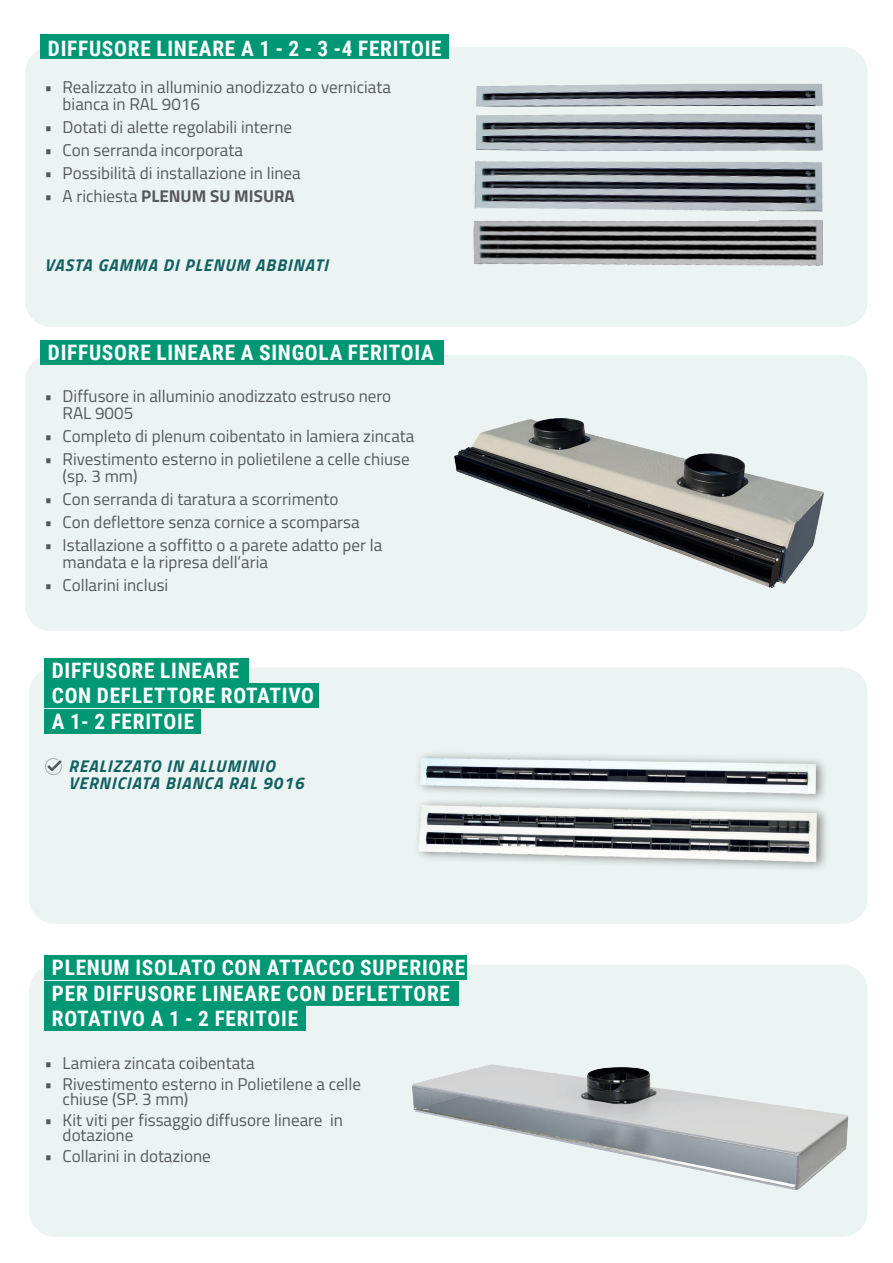
<style>
.page{position:relative;width:893px;height:1263px;background:#fff}
.page>*{position:absolute;margin:0;border:0;box-sizing:border-box;transform-origin:0 0}
.t1{font:700 21.3px/25.5px "Roboto Condensed";letter-spacing:.035em;color:#fff}
.t2{font:17.1px/17.1px "Titillium Web";color:#57585a}
.t3{font:italic 700 17.1px/17.1px "Titillium Web";letter-spacing:.06em;color:#126162}
.t4{font:700 17.1px "Titillium Web";color:#57585a}
.s1{font-weight:400}
</style>
<div class="page">
<div style="left:25px;top:47px;width:843px;height:280px;background:#ebf4f2;border-radius:26px"></div>
<div style="left:40px;top:35px;width:408px;height:24px;background:#009775"></div>
<img style="left:474px;top:161px;width:349px;height:51px">
<img style="left:473px;top:192px;width:349px;height:74px">
<img style="left:476px;top:84px;width:347px;height:23px">
<img style="left:476px;top:114px;width:347px;height:37px">
<div style="left:25px;top:355px;width:843px;height:276px;background:#ebf4f2;border-radius:26px"></div>
<div style="left:40px;top:340px;width:403px;height:25px;background:#009775"></div>
<img style="left:454px;top:418px;width:370px;height:170px">
<div style="left:29px;top:667px;width:839px;height:257px;background:#ebf4f2;border-radius:26px"></div>
<svg style="left:45px;top:758px;width:17px;height:17px"></svg>
<div style="left:44px;top:658px;width:204px;height:24px;background:#009775"></div>
<div style="left:44px;top:684px;width:275px;height:24px;background:#009775"></div>
<div style="left:44px;top:709px;width:157px;height:25px;background:#009775"></div>
<img style="left:418px;top:754px;width:407px;height:30px">
<img style="left:417px;top:784px;width:409px;height:85px">
<div style="left:29px;top:964px;width:839px;height:273px;background:#ebf4f2;border-radius:26px"></div>
<div style="left:44px;top:955px;width:423px;height:24px;background:#009775"></div>
<div style="left:44px;top:981px;width:415px;height:24px;background:#009775"></div>
<div style="left:44px;top:1006px;width:261px;height:25px;background:#009775"></div>
<img style="left:411px;top:1064px;width:438px;height:126px">
<p class="t1" style="left:48px;top:35px;width:395px">DIFFUSORE LINEARE A 1 - 2 - 3 -4 FERITOIE</p>
<p class="t2" style="left:63px;top:77px;width:330px;text-indent:-18px">• Realizzato in alluminio anodizzato o verniciata bianca in RAL 9016</p>
<p class="t2" style="left:45px;top:118px;width:249px">• Dotati di alette regolabili interne</p>
<p class="t2" style="left:45px;top:141px;width:200px">• Con serranda incorporata</p>
<p class="t2" style="left:45px;top:164px;width:258px">• Possibilità di installazione in linea</p>
<p class="t4" style="left:45px;top:183px;width:252px"><span class="s1">• A richiesta</span> PLENUM SU MISURA</p>
<p class="t3" style="left:45px;top:256px;width:285px">VASTA GAMMA DI PLENUM ABBINATI</p>
<p class="t1" style="left:48px;top:339px;width:387px">DIFFUSORE LINEARE A SINGOLA FERITOIA</p>
<p class="t2" style="left:63px;top:386px;width:330px;text-indent:-18px">• Diffusore in alluminio anodizzato estruso nero<br>RAL 9005</p>
<p class="t2" style="left:45px;top:427px;width:371px">• Completo di plenum coibentato in lamiera zincata</p>
<p class="t2" style="left:63px;top:450px;width:349px;text-indent:-18px">• Rivestimento esterno in polietilene a celle chiuse (sp. 3 mm)</p>
<p class="t2" style="left:45px;top:490px;width:296px">• Con serranda di taratura a scorrimento</p>
<p class="t2" style="left:45px;top:513px;width:317px">• Con deflettore senza cornice a scomparsa</p>
<p class="t2" style="left:63px;top:536px;width:321px;text-indent:-18px">• Istallazione a soffitto o a parete adatto per la mandata e la ripresa dell’aria</p>
<p class="t2" style="left:45px;top:576px;width:125px">• Collarini inclusi</p>
<p class="t1" style="left:52px;top:657px;width:264px">DIFFUSORE LINEARE<br>CON DEFLETTORE ROTATIVO<br>A 1- 2 FERITOIE</p>
<p class="t3" style="left:68px;top:757px;width:237px">REALIZZATO IN ALLUMINIO<br>VERNICIATA BIANCA RAL 9016</p>
<p class="t1" style="left:52px;top:954px;width:415px">PLENUM ISOLATO CON ATTACCO SUPERIORE<br>PER DIFFUSORE LINEARE CON DEFLETTORE<br>ROTATIVO A 1 - 2 FERITOIE</p>
<p class="t2" style="left:45px;top:1054px;width:212px">• Lamiera zincata coibentata</p>
<p class="t2" style="left:63px;top:1076px;width:300px;line-height:14.9px;text-indent:-18px">• Rivestimento esterno in Polietilene a celle chiuse (SP. 3 mm)</p>
<p class="t2" style="left:63px;top:1112px;width:282px;line-height:14.9px;text-indent:-18px">• Kit viti per fissaggio diffusore lineare in dotazione</p>
<p class="t2" style="left:45px;top:1147px;width:168px">• Collarini in dotazione</p>
</div>
